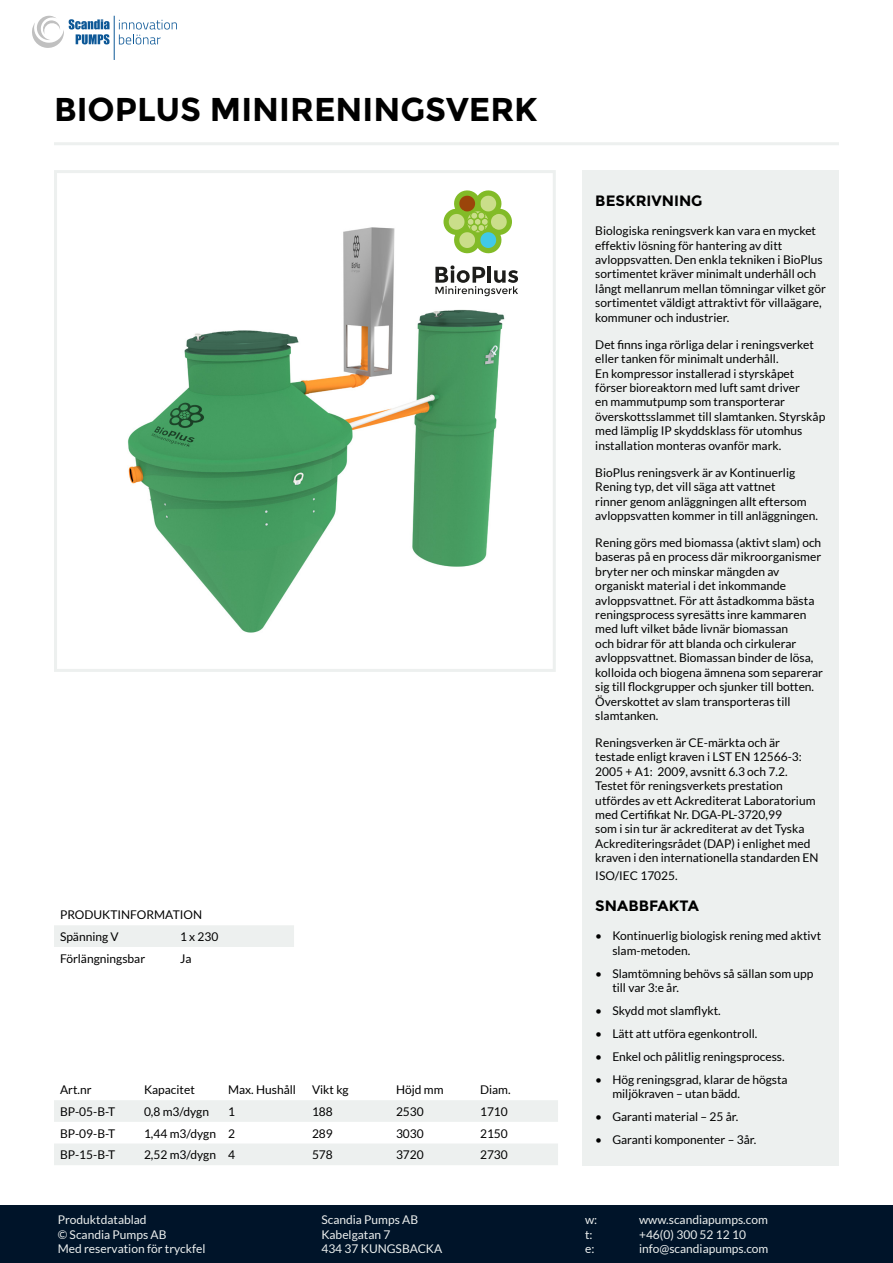
<style>
.page{position:relative;width:893px;height:1263px;background:#fff}
.page>*{position:absolute;margin:0;border:0;box-sizing:border-box;transform-origin:0 0}
.t1{font:700 33px "Montserrat";color:#000}
.t2{font:700 15px "Montserrat";color:#000}
.content-sm{font:12px/14.4px "Lato";color:#000}
.produkttyp{font:12px "Lato";color:#000}
.t3{font:12px/14.4px "Lato";color:#edf0ef}
</style>
<div class="page">
<div style="left:0;top:1205px;width:893px;height:58px;background:#001429"></div>
<div style="left:583px;top:170px;width:256px;height:995px;background:#edf0ef"></div>
<svg style="left:119px;top:20px;width:58px;height:24px"></svg>
<svg style="left:32px;top:16px;width:78px;height:32px"></svg>
<hr style="left:114px;top:16px;width:1px;height:44px;background:#0d5897">
<img style="left:128px;top:211px;width:384px;height:422px">
<div style="left:54px;top:170px;width:502px;height:502px;border:3px solid #edf0ef"></div>
<svg style="left:54px;top:1100px;width:504px;height:65px"></svg>
<div style="left:54px;top:925px;width:240px;height:22px;background:#edf0ef"></div>
<svg style="left:435px;top:265px;width:83px;height:31px"></svg>
<div style="left:486px;top:209px;width:26px;height:26px;border:5px solid #82bb27;border-radius:50%"></div>
<div style="left:443px;top:209px;width:27px;height:26px;border:5px solid #82bb27;border-radius:50%"></div>
<svg style="left:448px;top:190px;width:59px;height:68px"></svg>
<div style="left:467px;top:218px;width:7px;height:7px;background:#cade8a;border-radius:50%"></div>
<div style="left:467px;top:218px;width:8px;height:8px;border:1px solid #82bb27;border-radius:50%"></div>
<div style="left:474px;top:218px;width:7px;height:7px;background:#cade8a;border-radius:50%"></div>
<div style="left:474px;top:218px;width:8px;height:8px;border:1px solid #82bb27;border-radius:50%"></div>
<div style="left:481px;top:218px;width:7px;height:7px;background:#cade8a;border-radius:50%"></div>
<div style="left:481px;top:218px;width:8px;height:8px;border:1px solid #82bb27;border-radius:50%"></div>
<div style="left:478px;top:212px;width:7px;height:7px;background:#cade8a;border-radius:50%"></div>
<div style="left:477px;top:212px;width:8px;height:8px;border:1px solid #82bb27;border-radius:50%"></div>
<div style="left:471px;top:212px;width:7px;height:7px;background:#cade8a;border-radius:50%"></div>
<div style="left:470px;top:212px;width:8px;height:8px;border:1px solid #82bb27;border-radius:50%"></div>
<div style="left:478px;top:224px;width:7px;height:7px;background:#cade8a;border-radius:50%"></div>
<div style="left:477px;top:224px;width:8px;height:8px;border:1px solid #82bb27;border-radius:50%"></div>
<div style="left:471px;top:224px;width:7px;height:7px;background:#cade8a;border-radius:50%"></div>
<div style="left:470px;top:224px;width:8px;height:8px;border:1px solid #82bb27;border-radius:50%"></div>
<hr style="left:54px;top:142px;width:785px;height:3px;background:#edf0ef">
<p class="t1" style="left:54px;top:90px;width:485px">BIOPLUS MINIRENINGSVERK</p>
<p class="produkttyp" style="left:60px;top:908px;width:144px">PRODUKTINFORMATION</p>
<p class="produkttyp" style="left:60px;top:930px;width:60px">Spänning V</p>
<p class="produkttyp" style="left:180px;top:930px;width:40px">1 x 230</p>
<p class="produkttyp" style="left:60px;top:951px;width:87px">Förlängningsbar</p>
<p class="produkttyp" style="left:180px;top:951px;width:13px">Ja</p>
<p class="produkttyp" style="left:60px;top:1083px;width:33px">Art.nr</p>
<p class="produkttyp" style="left:144px;top:1083px;width:52px">Kapacitet</p>
<p class="produkttyp" style="left:228px;top:1083px;width:69px">Max. Hushåll</p>
<p class="produkttyp" style="left:312px;top:1083px;width:38px">Vikt kg</p>
<p class="produkttyp" style="left:396px;top:1083px;width:49px">Höjd mm</p>
<p class="produkttyp" style="left:480px;top:1083px;width:32px">Diam.</p>
<p class="produkttyp" style="left:60px;top:1105px;width:57px">BP-05-B-T</p>
<p class="produkttyp" style="left:144px;top:1105px;width:67px">0,8 m3/dygn</p>
<p class="produkttyp" style="left:228px;top:1105px;width:8px">1</p>
<p class="produkttyp" style="left:312px;top:1105px;width:22px">188</p>
<p class="produkttyp" style="left:396px;top:1105px;width:29px">2530</p>
<p class="produkttyp" style="left:480px;top:1105px;width:29px">1710</p>
<p class="produkttyp" style="left:60px;top:1126px;width:57px">BP-09-B-T</p>
<p class="produkttyp" style="left:144px;top:1126px;width:73px">1,44 m3/dygn</p>
<p class="produkttyp" style="left:228px;top:1126px;width:8px">2</p>
<p class="produkttyp" style="left:312px;top:1126px;width:22px">289</p>
<p class="produkttyp" style="left:396px;top:1126px;width:29px">3030</p>
<p class="produkttyp" style="left:480px;top:1126px;width:29px">2150</p>
<p class="produkttyp" style="left:60px;top:1148px;width:57px">BP-15-B-T</p>
<p class="produkttyp" style="left:144px;top:1148px;width:73px">2,52 m3/dygn</p>
<p class="produkttyp" style="left:228px;top:1148px;width:8px">4</p>
<p class="produkttyp" style="left:312px;top:1148px;width:22px">578</p>
<p class="produkttyp" style="left:396px;top:1148px;width:29px">3720</p>
<p class="produkttyp" style="left:480px;top:1148px;width:29px">2730</p>
<p class="t2" style="left:595px;top:192px;width:109px">BESKRIVNING</p>
<p class="content-sm" style="left:595px;top:224px;width:232px">Biologiska reningsverk kan vara en mycket effektiv lösning för hantering av ditt avloppsvatten. Den enkla tekniken i BioPlus sortimentet kräver minimalt underhåll och långt mellanrum mellan tömningar vilket gör sortimentet väldigt attraktivt för villaägare, kommuner och industrier.</p>
<p class="content-sm" style="left:595px;top:337px;width:231px">Det finns inga rörliga delar i reningsverket eller tanken för minimalt underhåll.<br>En kompressor installerad i styrskåpet förser bioreaktorn med luft samt driver<br>en mammutpump som transporterar överskottsslammet till slamtanken. Styrskåp med lämplig IP skyddsklass för utomhus installation monteras ovanför mark.</p>
<p class="content-sm" style="left:595px;top:465px;width:224px">BioPlus reningsverk är av Kontinuerlig Rening typ, det vill säga att vattnet<br>rinner genom anläggningen allt eftersom avloppsvatten kommer in till anläggningen.</p>
<p class="content-sm" style="left:595px;top:535px;width:229px">Rening görs med biomassa (aktivt slam) och baseras på en process där mikroorganismer bryter ner och minskar mängden av organiskt material i det inkommande avloppsvattnet. För att åstadkomma bästa reningsprocess syresätts inre kammaren med luft vilket både livnär biomassan<br>och bidrar för att blanda och cirkulerar avloppsvattnet. Biomassan binder de lösa, kolloida och biogena ämnena som separerar sig till flockgrupper och sjunker till botten.<br>Överskottet av slam transporteras till slamtanken.</p>
<p class="content-sm" style="left:595px;top:735px;width:225px">Reningsverken är CE-märkta och är testade enligt kraven i LST EN 12566-3:<br>2005 + A1: 2009, avsnitt 6.3 och 7.2.<br>Testet för reningsverkets prestation utfördes av ett Ackrediterat Laboratorium med Certifikat Nr. DGA-PL-3720,99<br>som i sin tur är ackrediterat av det Tyska Ackrediteringsrådet (DAP) i enlighet med kraven i den internationella standarden EN</p>
<p class="content-sm" style="left:595px;top:869px;width:84px">ISO/IEC 17025.</p>
<p class="t2" style="left:595px;top:897px;width:105px">SNABBFAKTA</p>
<p class="content-sm" style="left:612px;top:929px;width:210px;text-indent:-17px">• Kontinuerlig biologisk rening med aktivt slam-metoden.</p>
<p class="content-sm" style="left:612px;top:966px;width:203px;text-indent:-17px">• Slamtömning behövs så sällan som upp till var 3:e år.</p>
<p class="content-sm" style="left:595px;top:1003px;width:127px">• Skydd mot slamflykt.</p>
<p class="content-sm" style="left:595px;top:1026px;width:164px">• Lätt att utföra egenkontroll.</p>
<p class="content-sm" style="left:595px;top:1049px;width:191px">• Enkel och pålitlig reningsprocess.</p>
<p class="content-sm" style="left:612px;top:1072px;width:177px;text-indent:-17px">• Hög reningsgrad, klarar de högsta miljökraven – utan bädd.</p>
<p class="content-sm" style="left:595px;top:1109px;width:145px">• Garanti material – 25 år.</p>
<p class="content-sm" style="left:595px;top:1132px;width:163px">• Garanti komponenter – 3år.</p>
<p class="t3" style="left:58px;top:1213px;width:149px">Produktdatablad<br>© Scandia Pumps AB<br>Med reservation för tryckfel</p>
<p class="t3" style="left:321px;top:1213px;width:122px">Scandia Pumps AB<br>Kabelgatan 7<br>434 37 KUNGSBACKA</p>
<p class="t3" style="left:585px;top:1213px;width:14px">w:</p>
<p class="t3" style="left:639px;top:1213px;width:130px">www.scandiapumps.com</p>
<p class="t3" style="left:585px;top:1227px;width:9px">t:</p>
<p class="t3" style="left:639px;top:1227px;width:108px">+46(0) 300 52 12 10</p>
<p class="t3" style="left:585px;top:1241px;width:11px">e:</p>
<p class="t3" style="left:639px;top:1241px;width:131px">info@scandiapumps.com</p>
</div>
